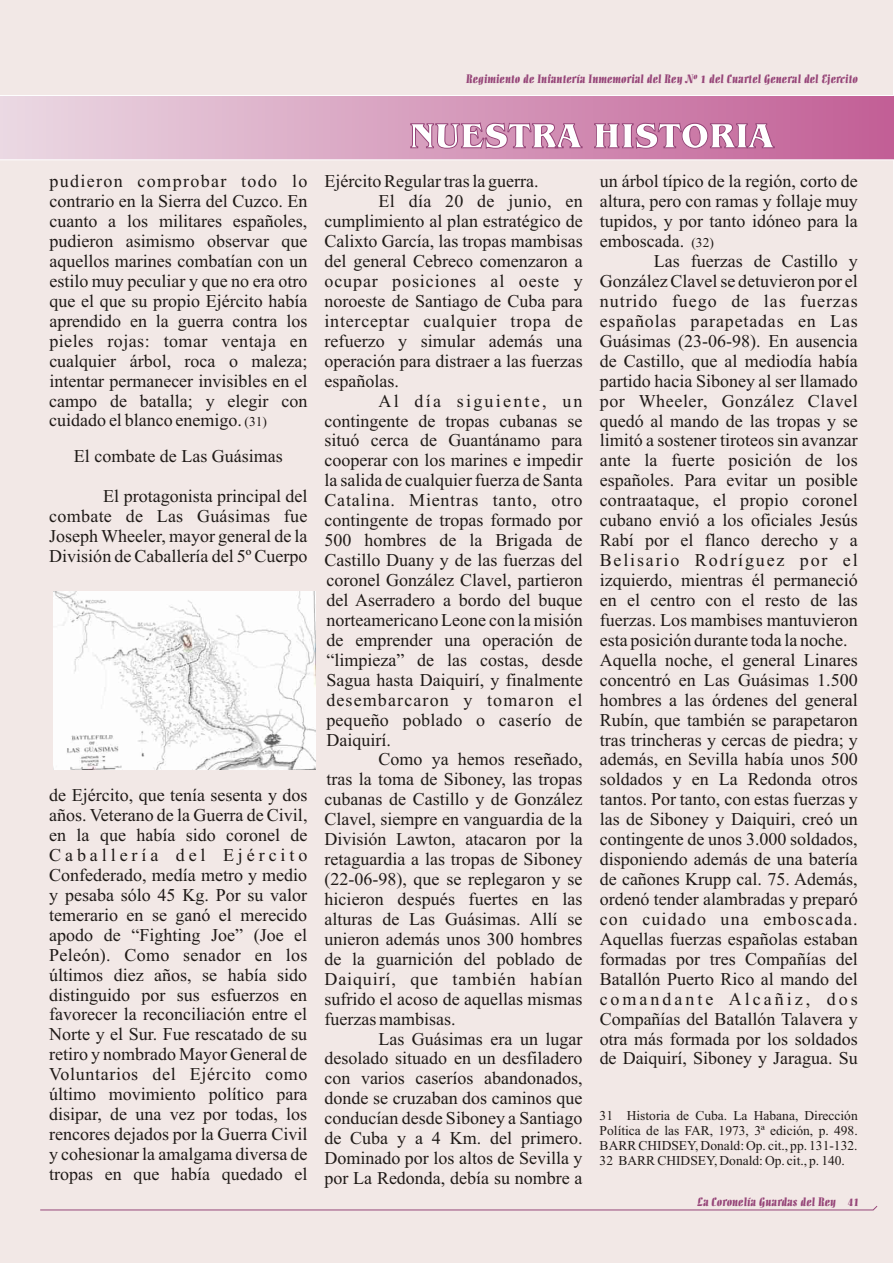
<style>
.page{position:relative;width:894px;height:1263px;background:#fff}
.page>*{position:absolute;margin:0;border:0;box-sizing:border-box;transform-origin:0 0}
.t1{font:700 36px "Benguiat IT Cby BT";color:#fff}
.t2{font:18px/20px "Times New Roman";color:#1f1a17}
.t3{font:18px "Times New Roman";letter-spacing:.035em;color:#1f1a17}
.t4{font:13.5px "Times New Roman";color:#1f1a17}
.t5{font:12px "Allegro BT";color:#964578}
.s1{font-size:13.5px}
</style>
<div class="page">
<div style="left:0;top:0;width:893px;height:1263px;background:#f2e8e6"></div>
<svg style="left:0;top:95px;width:894px;height:65px;background:#d79ebd"></svg>
<svg style="left:40px;top:1206px;width:838px;height:5px"></svg>
<img style="left:53px;top:592px;width:263px;height:178px">
<p class="t5" style="left:466px;top:74px;width:393px">Regimiento de Infantería Inmemorial del Rey Nº 1 del Cuartel General del Ejercito</p>
<h1 class="t1" style="left:409px;top:121px;width:366px">NUESTRA HISTORIA</h1>
<p class="t2" style="left:49px;top:173px;width:491px">pudieron comprobar todo lo Ejército Regular tras la guerra.</p>
<p class="t2" style="left:600px;top:173px;width:260px">un árbol típico de la región, corto de</p>
<p class="t2" style="left:49px;top:193px;width:260px">contrario en la Sierra del Cuzco. En</p>
<p class="t2" style="left:49px;top:193px;width:810px;text-indent:329px">El día 20 de junio, en altura, pero con ramas y follaje muy cuanto a los militares españoles, cumplimiento al plan estratégico de tupidos, y por tanto idóneo para la pudieron asimismo observar que Calixto García, las tropas mambisas emboscada. <span class="s1">(32)<br></span>aquellos marines combatían con un del general Cebreco comenzaron a</p>
<p class="t2" style="left:49px;top:253px;width:810px;text-align:justify;text-indent:604px">Las fuerzas de Castillo y estilo muy peculiar y que no era otro ocupar posiciones al oeste y González Clavel se detuvieron por el que el que su propio Ejército había noroeste de Santiago de Cuba para nutrido fuego de las fuerzas aprendido en la guerra contra los interceptar cualquier tropa de españolas parapetadas en Las pieles rojas: tomar ventaja en refuerzo y simular además una Guásimas (23-06-98). En ausencia cualquier árbol, roca o maleza; operación para distraer a las fuerzas de Castillo, que al mediodía había intentar permanecer invisibles en el españolas.</p>
<p class="t2" style="left:600px;top:372px;width:260px">partido hacia Siboney al ser llamado</p>
<p class="t2" style="left:49px;top:392px;width:260px">campo de batalla; y elegir con</p>
<p class="t3" style="left:379px;top:394px;width:481px">Al día siguiente, un por Wheeler, González Clavel</p>
<p class="t2" style="left:49px;top:412px;width:219px">cuidado el blanco enemigo. <span class="s1">(31)</span></p>
<p class="t2" style="left:325px;top:412px;width:535px">contingente de tropas cubanas se quedó al mando de las tropas y se situó cerca de Guantánamo para limitó a sostener tiroteos sin avanzar</p>
<p class="t2" style="left:74px;top:448px;width:210px">El combate de Las Guásimas</p>
<p class="t2" style="left:325px;top:452px;width:535px">cooperar con los marines e impedir ante la fuerte posición de los</p>
<p class="t2" style="left:325px;top:472px;width:535px">la salida de cualquier fuerza de Santa españoles. Para evitar un posible</p>
<p class="t2" style="left:103px;top:492px;width:756px">El protagonista principal del Catalina. Mientras tanto, otro contraataque, el propio coronel</p>
<p class="t2" style="left:49px;top:512px;width:810px">combate de Las Guásimas fue contingente de tropas formado por cubano envió a los oficiales Jesús</p>
<p class="t2" style="left:49px;top:532px;width:810px">Joseph Wheeler, mayor general de la 500 hombres de la Brigada de Rabí por el flanco derecho y a</p>
<p class="t2" style="left:49px;top:552px;width:810px">División de Caballería del 5º Cuerpo Castillo Duany y de las fuerzas del Belisario Rodríguez por el</p>
<p class="t2" style="left:326px;top:572px;width:533px">coronel González Clavel, partieron izquierdo, mientras él permaneció</p>
<p class="t2" style="left:326px;top:592px;width:533px">del Aserradero a bordo del buque en el centro con el resto de las</p>
<p class="t2" style="left:326px;top:612px;width:533px">norteamericano Leone con la misión fuerzas. Los mambises mantuvieron</p>
<p class="t2" style="left:326px;top:632px;width:523px">de emprender una operación de esta posición durante toda la noche.</p>
<p class="t2" style="left:326px;top:652px;width:533px">“limpieza” de las costas, desde Aquella noche, el general Linares</p>
<p class="t2" style="left:326px;top:671px;width:533px">Sagua hasta Daiquirí, y finalmente concentró en Las Guásimas 1.500</p>
<p class="t2" style="left:326px;top:691px;width:533px">desembarcaron y tomaron el hombres a las órdenes del general</p>
<p class="t2" style="left:326px;top:711px;width:533px">pequeño poblado o caserío de Rubín, que también se parapetaron</p>
<p class="t2" style="left:326px;top:731px;width:66px">Daiquirí.</p>
<p class="t2" style="left:49px;top:731px;width:810px;text-align:right">tras trincheras y cercas de piedra; y<br>Como ya hemos reseñado, además, en Sevilla había unos 500<br>tras la toma de Siboney, las tropas soldados y en La Redonda otros<br>de Ejército, que tenía sesenta y dos cubanas de Castillo y de González tantos. Por tanto, con estas fuerzas y años. Veterano de la Guerra de Civil, Clavel, siempre en vanguardia de la las de Siboney y Daiquiri, creó un en la que había sido coronel de División Lawton, atacaron por la contingente de unos 3.000 soldados, C a b a l l e r í a d e l E j é r c i t o retaguardia a las tropas de Siboney disponiendo además de una batería Confederado, medía metro y medio (22-06-98), que se replegaron y se de cañones Krupp cal. 75. Además, y pesaba sólo 45 Kg. Por su valor hicieron después fuertes en las ordenó tender alambradas y preparó temerario en se ganó el merecido alturas de Las Guásimas. Allí se con cuidado una emboscada. apodo de “Fighting Joe” (Joe el unieron además unos 300 hombres Aquellas fuerzas españolas estaban Peleón). Como senador en los de la guarnición del poblado de formadas por tres Compañías del últimos diez años, se había sido Daiquirí, que también habían Batallón Puerto Rico al mando del distinguido por sus esfuerzos en sufrido el acoso de aquellas mismas c o m a n d a n t e A l c a ñ i z , d o s</p>
<p class="t2" style="left:49px;top:1006px;width:408px">favorecer la reconciliación entre el fuerzas mambisas.</p>
<p class="t2" style="left:600px;top:1010px;width:260px">Compañías del Batallón Talavera y</p>
<p class="t2" style="left:49px;top:1026px;width:260px">Norte y el Sur. Fue rescatado de su</p>
<p class="t2" style="left:49px;top:1030px;width:810px;text-align:justify;text-indent:329px">Las Guásimas era un lugar otra más formada por los soldados retiro y nombrado Mayor General de desolado situado en un desfiladero de Daiquirí, Siboney y Jaragua. Su Voluntarios del Ejército como con varios caseríos abandonados,</p>
<p class="t2" style="left:49px;top:1089px;width:535px;line-height:17.9px">último movimiento político para donde se cruzaban dos caminos que disipar, de una vez por todas, los</p>
<p class="t4" style="left:600px;top:1111px;width:260px">31 Historia de Cuba. La Habana, Dirección</p>
<p class="t2" style="left:324px;top:1110px;width:260px">conducían desde Siboney a Santiago</p>
<p class="t4" style="left:600px;top:1126px;width:260px">Política de las FAR, 1973, 3ª edición, p. 498.</p>
<p class="t2" style="left:49px;top:1126px;width:810px">rencores dejados por la Guerra Civil de Cuba y a 4 Km. del primero. <sub>BARR</sub> <sub>CHIDSEY,</sub> <sub>Donald:</sub> <sub>Op.</sub> <sub>cit.,</sub> <sub>pp.</sub> <sub>131-132. </sub>y cohesionar la amalgama diversa de Dominado por los altos de Sevilla y <sub>32</sub> <sub>BARR</sub> <sub>CHIDSEY,</sub> <sub>Donald:</sub> <sub>Op.</sub> <sub>cit.,</sub> <sub>p.</sub> <sub>140.</sub></p>
<p class="t2" style="left:49px;top:1170px;width:535px">tropas en que había quedado el por La Redonda, debía su nombre a</p>
<p class="t5" style="left:698px;top:1197px;width:163px">La Coronelía Guardas del Rey 41</p>
</div>
